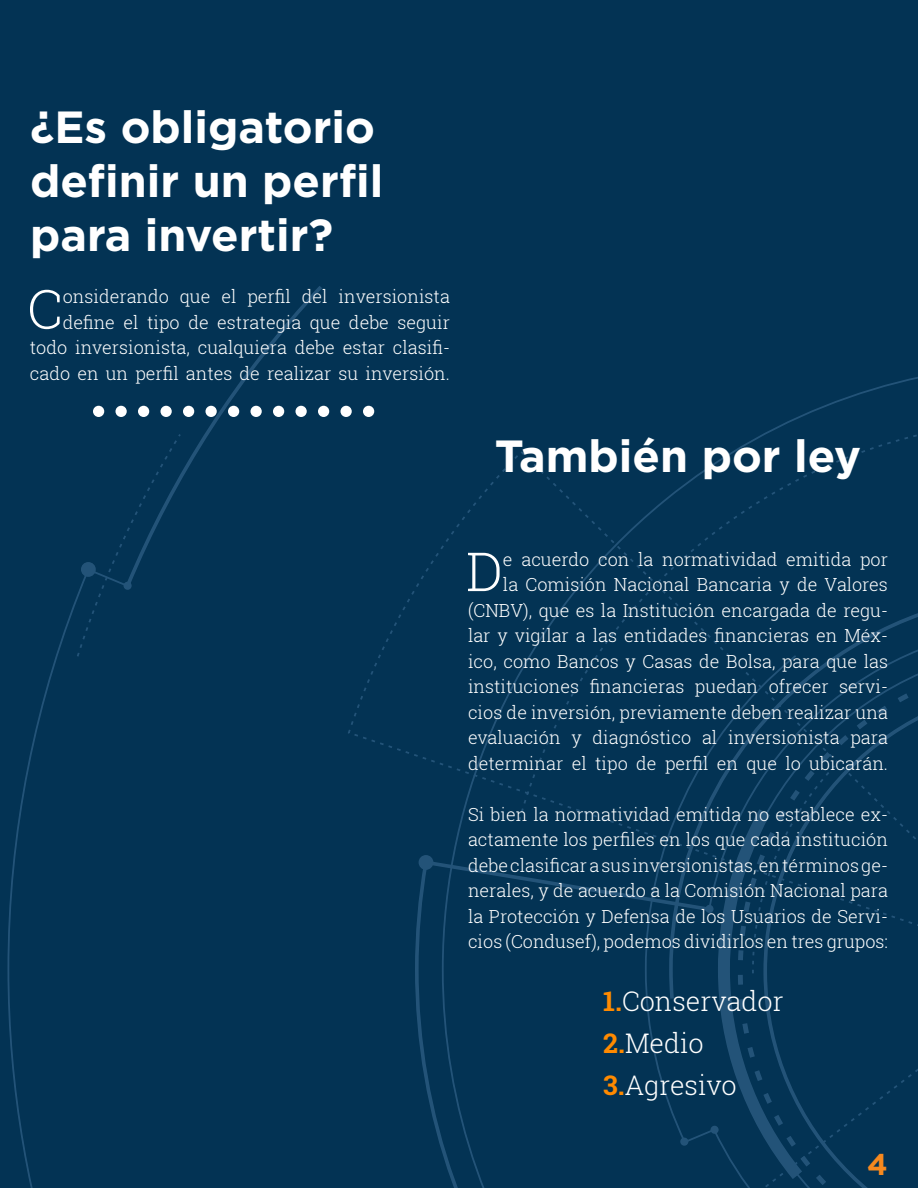
<style>
.page{position:relative;width:918px;height:1188px;background:#033354}
.page>*{position:absolute;margin:0;border:0;box-sizing:border-box;transform-origin:0 0}
.t1{font:300 53.85px "Roboto Slab";color:#fff}
.t2{font:700 45px/54px "Gotham";color:#fff}
.t3{font:700 30px "Gotham";color:#f6891f}
.t4{font:300 27px/42px "Roboto Slab";color:#fff}
.t5{font:300 18px/25.5px "Roboto Slab";color:#fff;text-align:right}
.s1{font-weight:700;color:#ff8a00}
</style>
<div class="page">
<svg style="left:7px;top:596px;width:70px;height:592px"></svg>
<svg style="left:518px;top:419px;width:399px;height:340px"></svg>
<svg style="left:138px;top:286px;width:184px;height:194px"></svg>
<svg style="left:415px;top:862px;width:11px;height:223px"></svg>
<svg style="left:669px;top:590px;width:249px;height:169px"></svg>
<div style="left:419px;top:855px;width:14px;height:15px;background:#235378;border-radius:50%"></div>
<svg style="left:77px;top:434px;width:104px;height:223px"></svg>
<svg style="left:426px;top:759px;width:492px;height:429px"></svg>
<div style="left:93px;top:406px;width:11px;height:11px;background:#fff;border-radius:50%"></div>
<div style="left:160px;top:406px;width:12px;height:11px;background:#fff;border-radius:50%"></div>
<div style="left:228px;top:406px;width:11px;height:11px;background:#fff;border-radius:50%"></div>
<div style="left:296px;top:406px;width:11px;height:11px;background:#fff;border-radius:50%"></div>
<div style="left:363px;top:406px;width:11px;height:11px;background:#fff;border-radius:50%"></div>
<div style="left:138px;top:406px;width:11px;height:11px;background:#fff;border-radius:50%"></div>
<div style="left:206px;top:406px;width:11px;height:11px;background:#fff;border-radius:50%"></div>
<div style="left:273px;top:406px;width:11px;height:11px;background:#fff;border-radius:50%"></div>
<div style="left:340px;top:406px;width:12px;height:11px;background:#fff;border-radius:50%"></div>
<div style="left:116px;top:406px;width:11px;height:11px;background:#fff;border-radius:50%"></div>
<div style="left:183px;top:406px;width:11px;height:11px;background:#fff;border-radius:50%"></div>
<div style="left:250px;top:406px;width:12px;height:11px;background:#fff;border-radius:50%"></div>
<div style="left:318px;top:406px;width:11px;height:11px;background:#fff;border-radius:50%"></div>
<h2 class="t2" style="left:30px;top:99px;width:355px">¿Es obligatorio definir un perfil para invertir?</h2>
<p class="t5" style="left:30px;top:283px;width:422px">onsiderando que el perfil del inversionista define el tipo de estrategia que debe seguir todo inversionista, cualquiera debe estar clasifi&shy;cado en un perfil antes de realizar su inversión.</p>
<h1 class="t1" style="left:27px;top:272px;width:37px">C</h1>
<h2 class="t2" style="left:495px;top:428px;width:368px">También por ley</h2>
<p class="t5" style="left:468px;top:546px;width:422px">e acuerdo con la normatividad emitida por<br>la Comisión Nacional Bancaria y de Valores (CNBV), que es la Institución encargada de regu&shy;lar y vigilar a las entidades financieras en Méx&shy;ico, como Bancos y Casas de Bolsa, para que las instituciones financieras puedan ofrecer servi&shy;cios de inversión, previamente deben realizar una evaluación y diagnóstico al inversionista para determinar el tipo de perfil en que lo ubicarán.</p>
<p class="t5" style="left:468px;top:801px;width:422px;text-align:justify">Si bien la normatividad emitida no establece ex&shy;actamente los perfiles en los que cada institución debe clasificar a sus inversionistas, en términos ge&shy;nerales, y de acuerdo a la Comisión Nacional para la Protección y Defensa de los Usuarios de Servi&shy;cios (Condusef), podemos dividirlos en tres grupos:</p>
<h3 class="t4" style="left:603px;top:979px;width:182px"><span class="s1">1.</span>Conservador<br><span class="s1">2.</span>Medio<br><span class="s1">3.</span>Agresivo</h3>
<h1 class="t1" style="left:466px;top:535px;width:38px">D</h1>
<h3 class="t3" style="left:867px;top:1147px;width:22px">4</h3>
</div>
